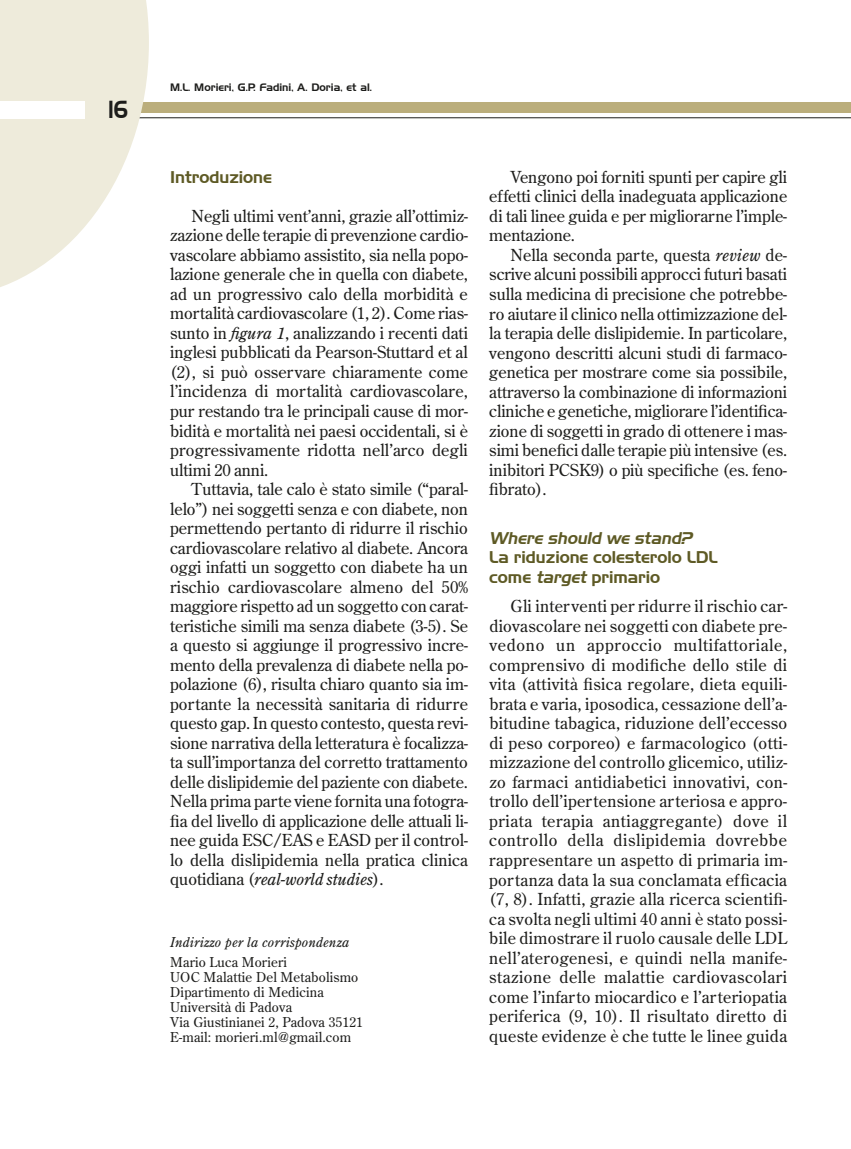
<style>
.page{position:relative;width:851px;height:1149px;background:#fff}
.page>*{position:absolute;margin:0;border:0;box-sizing:border-box;transform-origin:0 0}
.t1{font:24px "Handel Gothic BT";color:#1d1d1b;scale:.8 1}
.t2{font:16.5px/19.5px "Century Old Style Std";letter-spacing:.005em;color:#1d1d1b;text-align:justify}
.t3{font:16.5px/19.5px "Handel Gothic BT";letter-spacing:-.005em;color:#5e5a25}
.t4{font:italic 16.5px "Handel Gothic BT";color:#5e5a25}
.t5{font:13.5px/15px "Century Old Style Std";letter-spacing:.01em;color:#1d1d1b}
.t6{font:italic 13.5px "Century Old Style Std";letter-spacing:.01em;color:#1d1d1b}
.t7{font:10.5px "Handel Gothic BT";color:#1d1d1b}
.s1{font-style:italic}
</style>
<div class="page">
<hr style="left:0;top:117px;width:850px;height:1px;background:#1d1d1b">
<div style="left:0;top:102px;width:850px;height:11px;background:#bbae7c"></div>
<svg style="left:0;top:0;width:149px;height:287px;fill:#eeebdb"></svg>
<div style="left:0;top:101px;width:85px;height:17px;background:#fff"></div>
<h1 class="t1" style="left:109px;top:95px;width:25px">16</h1>
<p class="t7" style="left:170px;top:81px;width:203px">M.L. Morieri, G.P. Fadini, A. Doria, et al.</p>
<p class="t3" style="left:170px;top:167px;width:103px">Introduzione</p>
<p class="t2" style="left:170px;top:206px;width:299px;text-indent:21px">Negli ultimi vent’anni, grazie all’ottimiz&shy;zazione delle terapie di prevenzione cardio&shy;vascolare abbiamo assistito, sia nella popo&shy;lazione generale che in quella con diabete, ad un progressivo calo della morbidità e mortalità cardiovascolare (1, 2). Come rias&shy;sunto in <span class="s1">figura 1</span>, analizzando i recenti dati inglesi pubblicati da Pearson-Stuttard et al (2), si può osservare chiaramente come l’incidenza di mortalità cardiovascolare, pur restando tra le principali cause di mor&shy;bidità e mortalità nei paesi occidentali, si è progressivamente ridotta nell’arco degli ultimi 20 anni.</p>
<p class="t2" style="left:170px;top:479px;width:299px;text-indent:21px">Tuttavia, tale calo è stato simile (“paral&shy;lelo”) nei soggetti senza e con diabete, non permettendo pertanto di ridurre il rischio cardiovascolare relativo al diabete. Ancora oggi infatti un soggetto con diabete ha un rischio cardiovascolare almeno del 50% maggiore rispetto ad un soggetto con carat&shy;teristiche simili ma senza diabete (3-5). Se a questo si aggiunge il progressivo incre&shy;mento della prevalenza di diabete nella po&shy;polazione (6), risulta chiaro quanto sia im&shy;portante la necessità sanitaria di ridurre questo gap. In questo contesto, questa revi&shy;sione narrativa della letteratura è focalizza&shy;ta sull’importanza del corretto trattamento delle dislipidemie del paziente con diabete.<br>Nella prima parte viene fornita una fotogra&shy;fia del livello di applicazione delle attuali li&shy;nee guida ESC/EAS e EASD per il control&shy;lo della dislipidemia nella pratica clinica quotidiana (<span class="s1">real-world studies</span>).</p>
<p class="t6" style="left:170px;top:933px;width:181px">Indirizzo per la corrispondenza</p>
<p class="t5" style="left:170px;top:953px;width:194px">Mario Luca Morieri<br>UOC Malattie Del Metabolismo<br>Dipartimento di Medicina<br>Università di Padova<br>Via Giustinianei 2, Padova 35121<br>E-mail: morieri.ml@gmail.com</p>
<p class="t2" style="left:489px;top:167px;width:299px;text-indent:21px">Vengono poi forniti spunti per capire gli effetti clinici della inadeguata applicazione di tali linee guida e per migliorarne l’imple&shy;mentazione.</p>
<p class="t2" style="left:489px;top:245px;width:299px;text-indent:21px">Nella seconda parte, questa <span class="s1">review</span> de&shy;scrive alcuni possibili approcci futuri basati sulla medicina di precisione che potrebbe&shy;ro aiutare il clinico nella ottimizzazione del&shy;la terapia delle dislipidemie. In particolare, vengono descritti alcuni studi di farmaco&shy;genetica per mostrare come sia possibile, attraverso la combinazione di informazioni cliniche e genetiche, migliorare l’identifica&shy;zione di soggetti in grado di ottenere i mas&shy;simi benefici dalle terapie più intensive (es. inibitori PCSK9) o più specifiche (es. feno&shy;fibrato).</p>
<p class="t4" style="left:489px;top:528px;width:208px">Where should we stand?</p>
<p class="t3" style="left:489px;top:547px;width:230px">La riduzione colesterolo LDL come <span class="s1">target</span> primario</p>
<p class="t2" style="left:489px;top:596px;width:299px;text-indent:21px">Gli interventi per ridurre il rischio car&shy;diovascolare nei soggetti con diabete pre&shy;vedono un approccio multifattoriale, comprensivo di modifiche dello stile di vita (attività fisica regolare, dieta equili&shy;brata e varia, iposodica, cessazione dell’a&shy;bitudine tabagica, riduzione dell’eccesso di peso corporeo) e farmacologico (otti&shy;mizzazione del controllo glicemico, utiliz&shy;zo farmaci antidiabetici innovativi, con&shy;trollo dell’ipertensione arteriosa e appro&shy;priata terapia antiaggregante) dove il controllo della dislipidemia dovrebbe rappresentare un aspetto di primaria im&shy;portanza data la sua conclamata efficacia (7, 8). Infatti, grazie alla ricerca scientifi&shy;ca svolta negli ultimi 40 anni è stato possi&shy;bile dimostrare il ruolo causale delle LDL nell’aterogenesi, e quindi nella manife&shy;stazione delle malattie cardiovascolari come l’infarto miocardico e l’arteriopatia periferica (9, 10). Il risultato diretto di queste evidenze è che tutte le linee guida</p>
</div>
